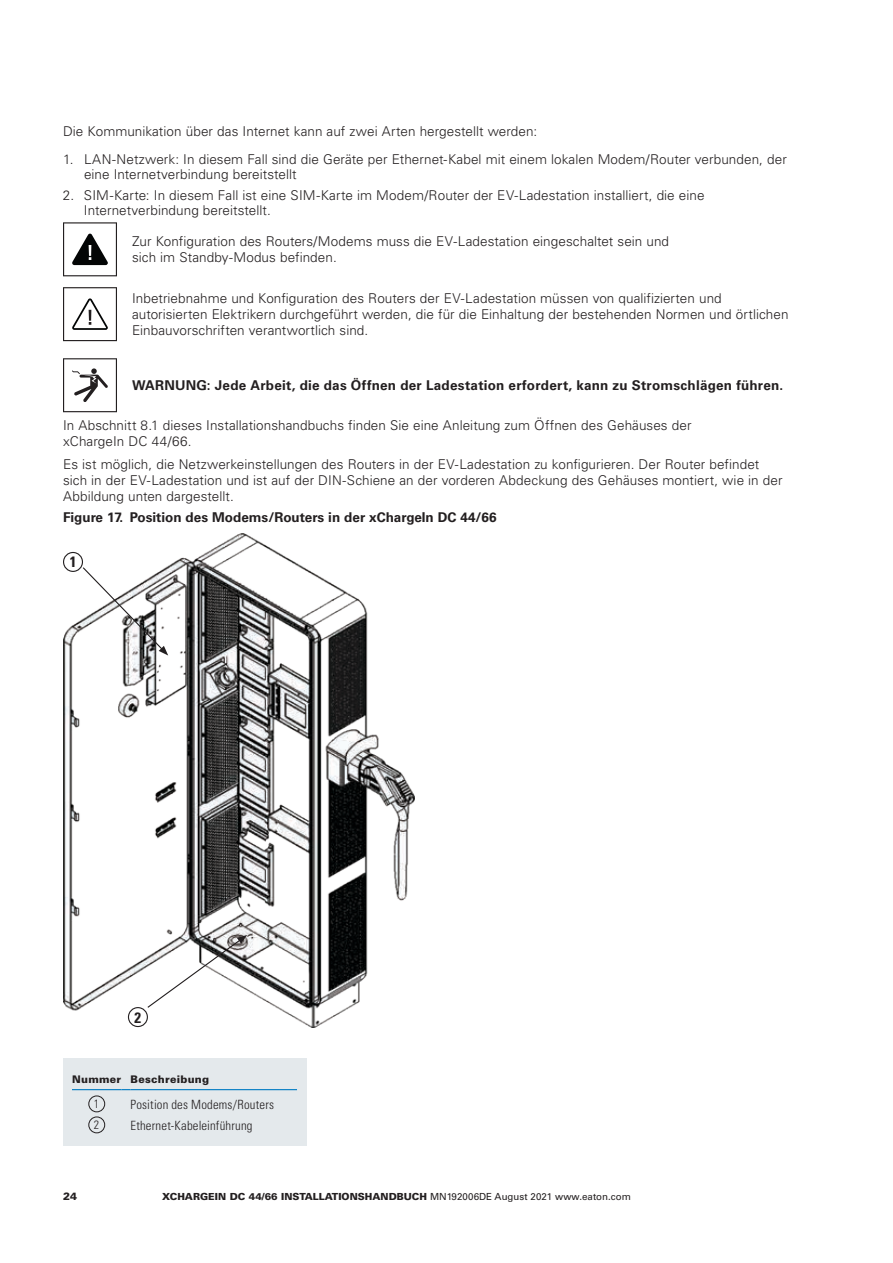
<style>
.page{position:relative;width:893px;height:1263px;background:#fff}
.page>*{position:absolute;margin:0;border:0;box-sizing:border-box;transform-origin:0 0}
.t1{font:700 condensed 15px "Univers LT Std";color:#231f20}
.t2{font:300 13.5px/15.8px "Univers LT Std";letter-spacing:.005em;color:#231f20}
.t3{font:700 13.5px "Univers LT Std";letter-spacing:.015em;color:#231f20}
.t4{font:300 condensed 12.75px "Univers LT Std";letter-spacing:.015em;color:#231f20}
.t5{font:300 condensed 12px "Univers LT Std";color:#231f20}
.t6{font:900 10.5px "Univers LT Std";letter-spacing:.025em;color:#231f20}
.t7{font:900 9.75px "Univers LT Std";color:#231f20}
.s1{font-weight:400}
</style>
<div class="page">
<img style="left:63px;top:534px;width:352px;height:493px">
<svg style="left:63px;top:222px;width:54px;height:54px"></svg>
<svg style="left:63px;top:287px;width:54px;height:54px"></svg>
<svg style="left:63px;top:358px;width:54px;height:54px"></svg>
<div style="left:63px;top:1059px;width:243px;height:87px;background:#e4e9ec"></div>
<hr style="left:72px;top:1089px;width:50px;height:1px;background:#007ac3">
<hr style="left:130px;top:1089px;width:149px;height:1px;background:#007ac3">
<svg style="left:279px;top:1089px;width:18px;height:1px"></svg>
<div style="left:88px;top:1095px;width:17px;height:17px;border:1px solid #231f20;border-radius:50%"></div>
<div style="left:88px;top:1116px;width:17px;height:17px;border:1px solid #231f20;border-radius:50%"></div>
<svg style="left:82px;top:566px;width:86px;height:89px"></svg>
<div style="left:63px;top:552px;width:20px;height:20px;border:1px solid #231f20;border-radius:50%"></div>
<svg style="left:146px;top:935px;width:101px;height:74px"></svg>
<div style="left:128px;top:1007px;width:20px;height:20px;border:1px solid #231f20;border-radius:50%"></div>
<p class="t2" style="left:63px;top:123px;width:476px">Die Kommunikation über das Internet kann auf zwei Arten hergestellt werden:</p>
<p class="t2" style="left:84px;top:152px;width:704px;line-height:15px;text-indent:-21px">1. LAN-Netzwerk: In diesem Fall sind die Geräte per Ethernet-Kabel mit einem lokalen Modem/Router verbunden, der eine Internetverbindung bereitstellt</p>
<p class="t2" style="left:84px;top:188px;width:622px;line-height:15px;text-indent:-21px">2. SIM-Karte: In diesem Fall ist eine SIM-Karte im Modem/Router der EV-Ladestation installiert, die eine<br>Internetverbindung bereitstellt.</p>
<p class="t2" style="left:132px;top:234px;width:539px">Zur Konfiguration des Routers/Modems muss die EV-Ladestation eingeschaltet sein und sich im Standby-Modus befinden.</p>
<p class="t2" style="left:132px;top:291px;width:658px">Inbetriebnahme und Konfiguration des Routers der EV-Ladestation müssen von qualifizierten und autorisierten Elektrikern durchgeführt werden, die für die Einhaltung der bestehenden Normen und örtlichen<br>Einbauvorschriften verantwortlich sind.</p>
<p class="t3" style="left:132px;top:377px;width:653px">WARNUNG: Jede Arbeit, die das Öffnen der Ladestation erfordert, kann zu Stromschlägen führen.</p>
<p class="t2" style="left:63px;top:418px;width:630px">In Abschnitt 8.1 dieses Installationshandbuchs finden Sie eine Anleitung zum Öffnen des Gehäuses der xChargeIn DC 44/66.</p>
<p class="t2" style="left:63px;top:457px;width:721px">Es ist möglich, die Netzwerkeinstellungen des Routers in der EV-Ladestation zu konfigurieren. Der Router befindet sich in der EV-Ladestation und ist auf der DIN-Schiene an der vorderen Abdeckung des Gehäuses montiert, wie in der<br>Abbildung unten dargestellt.</p>
<p class="t3" style="left:63px;top:510px;width:435px">Figure 17. Position des Modems/Routers in der xChargeIn DC 44/66</p>
<p class="t1" style="left:70px;top:553px;width:8px">1</p>
<p class="t1" style="left:135px;top:1008px;width:8px">2</p>
<p class="t6" style="left:72px;top:1072px;width:138px">Nummer Beschreibung</p>
<p class="t5" style="left:94px;top:1097px;width:7px">1</p>
<p class="t4" style="left:130px;top:1096px;width:145px">Position des Modems/Routers</p>
<p class="t5" style="left:94px;top:1118px;width:7px">2</p>
<p class="t4" style="left:130px;top:1117px;width:124px">Ethernet-Kabeleinführung</p>
<p class="t6" style="left:63px;top:1189px;width:16px">24</p>
<p class="t7" style="left:162px;top:1190px;width:470px">XCHARGEIN DC 44/66 INSTALLATIONSHANDBUCH <span class="s1">MN192006DE August 2021 www.eaton.com</span></p>
</div>
